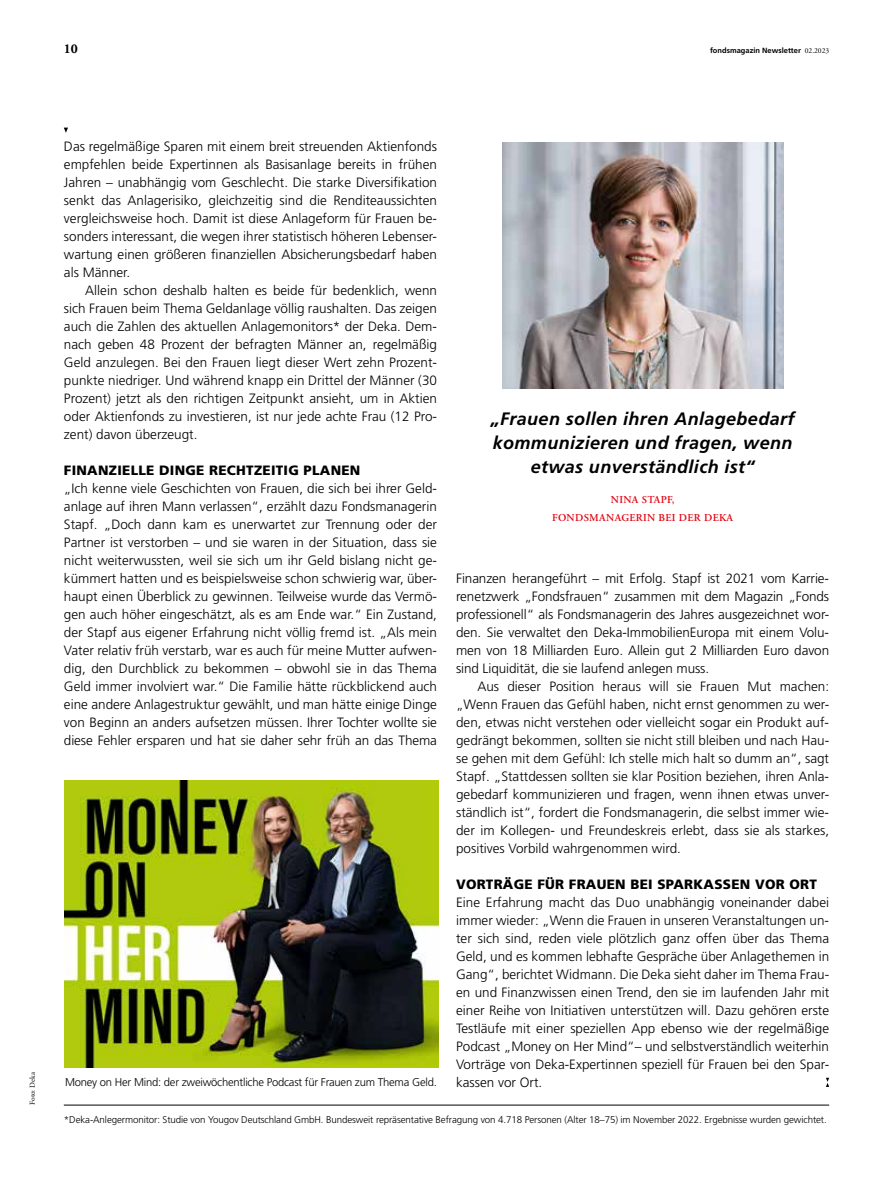
<style>
.page{position:relative;width:893px;height:1191px;background:#fff}
.page>*{position:absolute;margin:0;border:0;box-sizing:border-box;transform-origin:0 0}
.t1{font:italic 700 18px/24px "Deka Frutiger Mac";letter-spacing:.02em;color:#000;text-align:center}
.t2{font:300 13.5px/18px "Deka Frutiger Mac";color:#000;text-align:justify}
.t3{font:900 13.5px "Deka Frutiger Mac";letter-spacing:.02em;color:#000}
.t4{font:700 13.5px "Deka A Garamond Mac";color:#000}
.t5{font:300 11.25px "Deka Frutiger Mac";letter-spacing:-.02em;color:#000}
.t6{font:10.5px/17.2px "Deka A Garamond Mac Sembd";letter-spacing:.03em;color:#e30613;text-align:center}
.t7{font:300 9.75px "Deka Frutiger Mac";letter-spacing:-.01em;color:#000}
.t8{font:700 7.5px "Deka Frutiger Mac";color:#000}
.t9{font:7.5px "Deka A Garamond Mac";color:#000}
.s1{font-family:"Deka A Garamond Mac";font-weight:400}
</style>
<div class="page">
<svg style="left:826px;top:1077px;width:3px;height:10px"></svg>
<svg style="left:64px;top:128px;width:4px;height:5px"></svg>
<img style="left:65px;top:781px;width:373px;height:286px">
<img style="left:503px;top:143px;width:280px;height:246px">
<hr style="left:64px;top:1104px;width:765px;height:1px;background:#000">
<p class="t4" style="left:64px;top:41px;width:16px">10</p>
<p class="t8" style="left:710px;top:46px;width:121px">fondsmagazin Newsletter <span class="s1">02.2023</span></p>
<p class="t9" style="left:28px;top:1104px;width:34px;rotate:-90deg">Foto: Deka</p>
<p class="t2" style="left:64px;top:137px;width:375px">Das regelmäßige Sparen mit einem breit streuenden Aktienfonds empfehlen beide Expertinnen als Basisanlage bereits in frühen Jahren – unabhängig vom Geschlecht. Die starke Diversifikation senkt das Anlagerisiko, gleichzeitig sind die Renditeaussichten vergleichsweise hoch. Damit ist diese Anlageform für Frauen be&shy;sonders interessant, die wegen ihrer statistisch höheren Lebenser&shy;wartung einen größeren finanziellen Absicherungsbedarf haben als Männer.</p>
<p class="t2" style="left:64px;top:281px;width:375px;text-indent:21px">Allein schon deshalb halten es beide für bedenklich, wenn sich Frauen beim Thema Geldanlage völlig raushalten. Das zeigen auch die Zahlen des aktuellen Anlagemonitors* der Deka. Dem&shy;nach geben 48 Prozent der befragten Männer an, regelmäßig Geld anzulegen. Bei den Frauen liegt dieser Wert zehn Prozent&shy;punkte niedriger. Und während knapp ein Drittel der Männer (30<br>Prozent) jetzt als den richtigen Zeitpunkt ansieht, um in Aktien oder Aktienfonds zu investieren, ist nur jede achte Frau (12 Pro&shy;zent) davon überzeugt.</p>
<p class="t3" style="left:64px;top:463px;width:298px">FINANZIELLE DINGE RECHTZEITIG PLANEN</p>
<p class="t2" style="left:64px;top:479px;width:375px">„Ich kenne viele Geschichten von Frauen, die sich bei ihrer Geld&shy;anlage auf ihren Mann verlassen“, erzählt dazu Fondsmanagerin Stapf. „Doch dann kam es unerwartet zur Trennung oder der Partner ist verstorben – und sie waren in der Situation, dass sie nicht weiterwussten, weil sie sich um ihr Geld bislang nicht ge&shy;kümmert hatten und es beispielsweise schon schwierig war, über&shy;haupt einen Überblick zu gewinnen. Teilweise wurde das Vermö&shy;gen auch höher eingeschätzt, als es am Ende war.“ Ein Zustand, der Stapf aus eigener Erfahrung nicht völlig fremd ist. „Als mein Vater relativ früh verstarb, war es auch für meine Mutter aufwen&shy;dig, den Durchblick zu bekommen – obwohl sie in das Thema Geld immer involviert war.“ Die Familie hätte rückblickend auch eine andere Anlagestruktur gewählt, und man hätte einige Dinge von Beginn an anders aufsetzen müssen. Ihrer Tochter wollte sie diese Fehler ersparen und hat sie daher sehr früh an das Thema</p>
<p class="t5" style="left:65px;top:1075px;width:373px">Money on Her Mind: der zweiwöchentliche Podcast für Frauen zum Thema Geld.</p>
<h1 class="t1" style="left:491px;top:407px;width:305px">„Frauen sollen ihren Anlagebedarf kommunizieren und fragen, wenn etwas unverständlich ist“</h1>
<p class="t6" style="left:552px;top:491px;width:183px">NINA STAPF,<br>FONDSMANAGERIN BEI DER DEKA</p>
<p class="t2" style="left:456px;top:569px;width:375px">Finanzen herangeführt – mit Erfolg. Stapf ist 2021 vom Karrie&shy;renetzwerk „Fondsfrauen“ zusammen mit dem Magazin „Fonds professionell“ als Fondsmanagerin des Jahres ausgezeichnet wor&shy;den. Sie verwaltet den Deka-ImmobilienEuropa mit einem Volu&shy;men von 18 Milliarden Euro. Allein gut 2 Milliarden Euro davon sind Liquidität, die sie laufend anlegen muss.</p>
<p class="t2" style="left:456px;top:677px;width:375px;text-indent:21px">Aus dieser Position heraus will sie Frauen Mut machen: „Wenn Frauen das Gefühl haben, nicht ernst genommen zu wer&shy;den, etwas nicht verstehen oder vielleicht sogar ein Produkt auf&shy;gedrängt bekommen, sollten sie nicht still bleiben und nach Hau&shy;se gehen mit dem Gefühl: Ich stelle mich halt so dumm an“, sagt Stapf. „Stattdessen sollten sie klar Position beziehen, ihren Anla&shy;gebedarf kommunizieren und fragen, wenn ihnen etwas unver&shy;ständlich ist“, fordert die Fondsmanagerin, die selbst immer wie&shy;der im Kollegen- und Freundeskreis erlebt, dass sie als starkes, positives Vorbild wahrgenommen wird.</p>
<p class="t3" style="left:456px;top:877px;width:362px">VORTRÄGE FÜR FRAUEN BEI SPARKASSEN VOR ORT</p>
<p class="t2" style="left:456px;top:893px;width:375px">Eine Erfahrung macht das Duo unabhängig voneinander dabei immer wieder: „Wenn die Frauen in unseren Veranstaltungen un&shy;ter sich sind, reden viele plötzlich ganz offen über das Thema Geld, und es kommen lebhafte Gespräche über Anlagethemen in Gang“, berichtet Widmann. Die Deka sieht daher im Thema Frau&shy;en und Finanzwissen einen Trend, den sie im laufenden Jahr mit einer Reihe von Initiativen unterstützen will. Dazu gehören erste Testläufe mit einer speziellen App ebenso wie der regelmäßige Podcast „Money on Her Mind“– und selbstverständlich weiterhin Vorträge von Deka-Expertinnen speziell für Frauen bei den Spar&shy;kassen vor Ort.</p>
<p class="t7" style="left:64px;top:1114px;width:764px">*Deka-Anlegermonitor: Studie von Yougov Deutschland GmbH. Bundesweit repräsentative Befragung von 4.718 Personen (Alter 18–75) im November 2022. Ergebnisse wurden gewichtet.</p>
</div>
